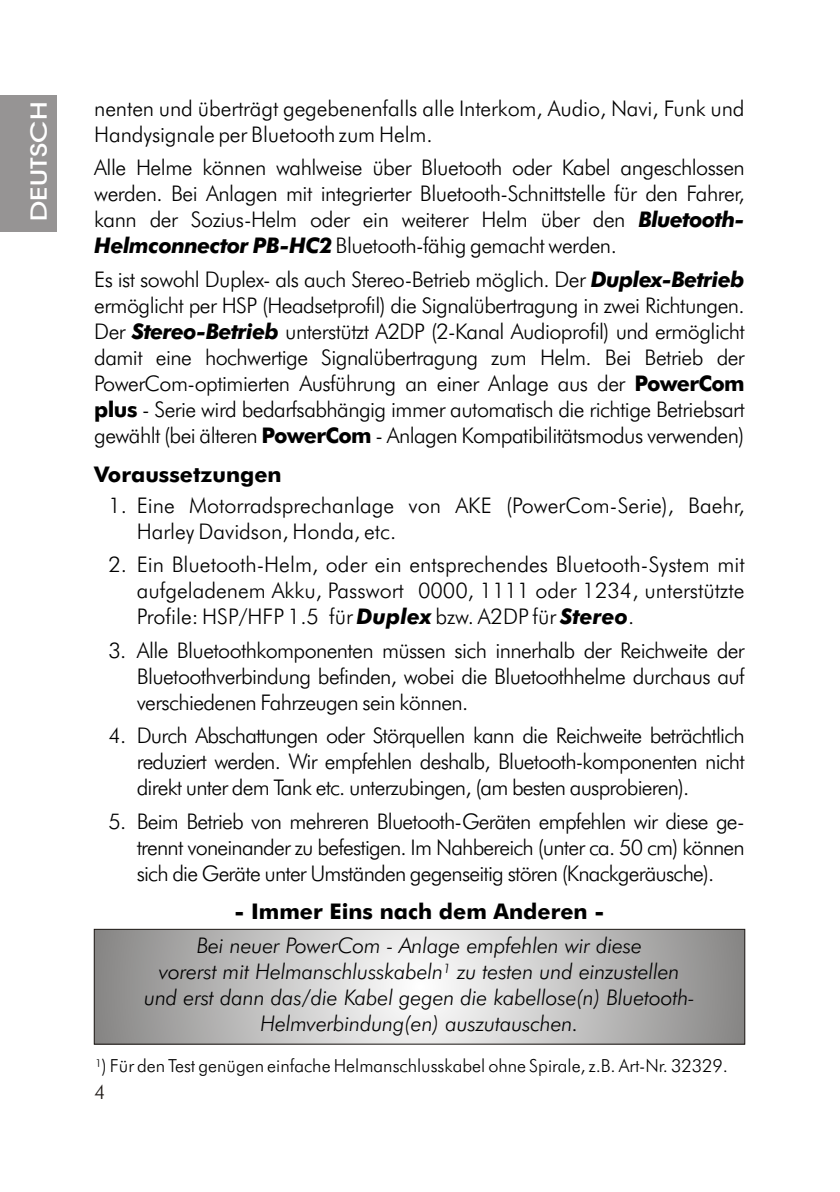
<style>
.page{position:relative;width:840px;height:1192px;background:#fff}
.page>*{position:absolute;margin:0;border:0;box-sizing:border-box;transform-origin:0 0}
.t1{font:22.8px "Avant Garde Md BT";color:#fff;scale:1.31 1}
.t2{font:21.6px/26px "Futura Lt BT";letter-spacing:-.025em;color:#000;text-align:justify}
.t3{font:italic 21.6px/25.8px "Futura Lt BT";letter-spacing:-.01em;color:#000;text-align:center}
.t4{font:21.6px/25.8px "Futura Lt BT";letter-spacing:-.005em;color:#000}
.t5{font:21.6px/25.8px "Futura Lt BT";color:#000}
.t6{font:700 21.6px "Futura Md BT";color:#000}
.t7{font:20px "Futura Lt BT";color:#1f1a17}
.t8{font:18px "Futura Lt BT";color:#000}
.s1{font-family:"Futura Md BT";font-weight:700;font-style:italic}
.s2{font-family:"Futura Md BT";font-weight:700}
</style>
<div class="page">
<svg style="left:96px;top:931px;width:647px;height:112px;background:#c1c0c0"></svg>
<div style="left:94px;top:929px;width:651px;height:116px;border:1px solid #1f1a17"></div>
<div style="left:0;top:95px;width:57px;height:136px;background:#969494"></div>
<p class="t1" style="left:30px;top:221px;width:92px;rotate:-90deg">DEUTSCH</p>
<p class="t4" style="left:94px;top:97px;width:652px">nenten und überträgt gegebenenfalls alle Interkom, Audio, Navi, Funk und<br>Handysignale per Bluetooth zum Helm.</p>
<p class="t2" style="left:94px;top:157px;width:652px">Alle Helme können wahlweise über Bluetooth oder Kabel angeschlossen werden. Bei Anlagen mit integrierter Bluetooth-Schnittstelle für den Fahrer, kann der Sozius-Helm oder ein weiterer Helm über den <span class="s1">Bluetooth-Helmconnector PB-HC2</span> Bluetooth-fähig gemacht werden.</p>
<p class="t2" style="left:94px;top:268px;width:652px">Es ist sowohl Duplex- als auch Stereo-Betrieb möglich. Der <span class="s1">Duplex-Betrieb </span>ermöglicht per HSP (Headsetprofil) die Signalübertragung in zwei Richtungen.<br>Der <span class="s1">Stereo-Betrieb</span> unterstützt A2DP (2-Kanal Audioprofil) und ermöglicht damit eine hochwertige Signalübertragung zum Helm. Bei Betrieb der PowerCom-optimierten Ausführung an einer Anlage aus der <span class="s2">PowerCom plus</span> - Serie wird bedarfsabhängig immer automatisch die richtige Betriebsart gewählt (bei älteren <span class="s2">PowerCom</span> - Anlagen Kompatibilitätsmodus verwenden)</p>
<p class="t6" style="left:94px;top:465px;width:189px">Voraussetzungen</p>
<p class="t5" style="left:137px;top:494px;width:610px;text-indent:-28px">1. Eine Motorradsprechanlage von AKE (PowerCom-Serie), Baehr,<br>Harley Davidson, Honda, etc.</p>
<p class="t2" style="left:137px;top:554px;width:610px;text-indent:-28px">2. Ein Bluetooth-Helm, oder ein entsprechendes Bluetooth-System mit aufgeladenem Akku, Passwort 0000, 1111 oder 1234, unterstützte Profile: HSP/HFP 1.5 für <span class="s1">Duplex</span> bzw. A2DP für <span class="s1">Stereo</span>.</p>
<p class="t2" style="left:137px;top:639px;width:610px;text-indent:-28px">3. Alle Bluetoothkomponenten müssen sich innerhalb der Reichweite der Bluetoothverbindung befinden, wobei die Bluetoothhelme durchaus auf verschiedenen Fahrzeugen sein können.</p>
<p class="t2" style="left:137px;top:725px;width:610px;text-indent:-28px">4. Durch Abschattungen oder Störquellen kann die Reichweite beträchtlich reduziert werden. Wir empfehlen deshalb, Bluetooth-komponenten nicht direkt unter dem Tank etc. unterzubingen, (am besten ausprobieren).</p>
<p class="t2" style="left:137px;top:810px;width:610px;text-indent:-28px">5. Beim Betrieb von mehreren Bluetooth-Geräten empfehlen wir diese ge&shy;trennt voneinander zu befestigen. Im Nahbereich (unter ca. 50 cm) können sich die Geräte unter Umständen gegenseitig stören (Knackgeräusche).</p>
<p class="t6" style="left:235px;top:903px;width:371px">- Immer Eins nach dem Anderen -</p>
<p class="t3" style="left:144px;top:935px;width:552px">Bei neuer PowerCom - Anlage empfehlen wir diese<br>vorerst mit Helmanschlusskabeln¹ zu testen und einzustellen und erst dann das/die Kabel gegen die kabellose(n) Bluetooth-Helmverbindung(en) auszutauschen.</p>
<p class="t8" style="left:95px;top:1058px;width:635px">¹) Für den Test genügen einfache Helmanschlusskabel ohne Spirale, z.B. Art-Nr. 32329.</p>
<p class="t7" style="left:94px;top:1083px;width:13px">4</p>
</div>
